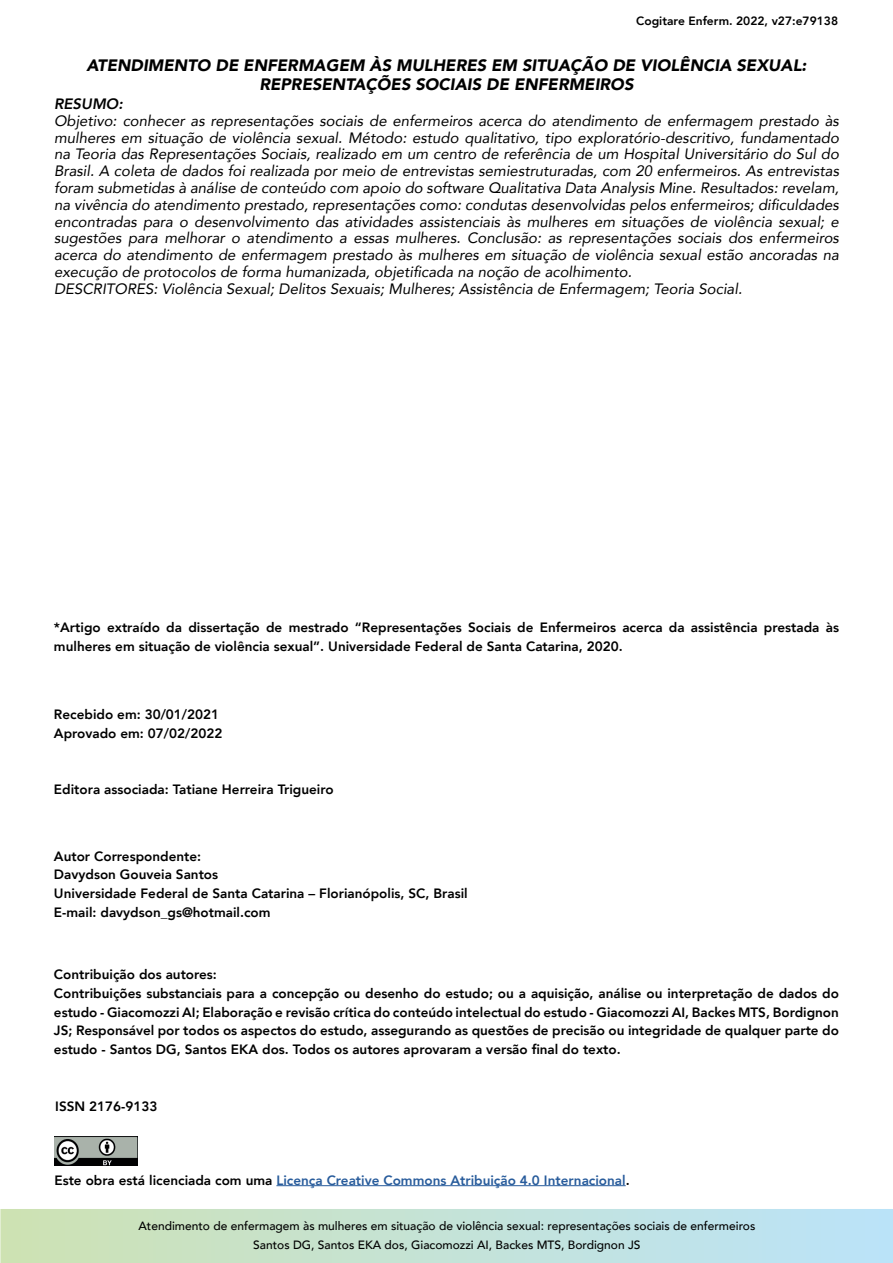
<style>
.page{position:relative;width:893px;height:1263px;background:#fff}
.page>*{position:absolute;margin:0;border:0;box-sizing:border-box;transform-origin:0 0}
.t1{font:italic 900 16.5px/19.2px "Avenir";color:#000;text-align:center}
.t2{font:italic 15px/16.8px "Avenir";color:#000}
.t3{font:italic 800 15px "Avenir";color:#000}
.t4{font:800 13.5px/18.8px "Avenir";color:#000}
.t5{font:800 13.5px "Avenir";color:#275b9b}
.t6{font:500 12px/18.6px "Avenir";color:#000;text-align:center}
.t7{font:800 12px "Avenir";color:#000}
.s1{color:#000}
</style>
<div class="page">
<img style="left:54px;top:1137px;width:84px;height:29px">
<hr style="left:276px;top:1185px;width:350px;height:1px;background:#275b9b">
<svg style="left:0;top:1209px;width:893px;height:54px;background:#c4e2d6"></svg>
<p class="t7" style="left:636px;top:12px;width:203px">Cogitare Enferm. 2022, v27:e79138</p>
<p class="t1" style="left:87px;top:55px;width:721px">ATENDIMENTO DE ENFERMAGEM ÀS MULHERES EM SITUAÇÃO DE VIOLÊNCIA SEXUAL:<br>REPRESENTAÇÕES SOCIAIS DE ENFERMEIROS</p>
<p class="t3" style="left:54px;top:95px;width:70px">RESUMO:</p>
<p class="t2" style="left:54px;top:112px;width:786px">Objetivo: conhecer as representações sociais de enfermeiros acerca do atendimento de enfermagem prestado às mulheres em situação de violência sexual. Método: estudo qualitativo, tipo exploratório-descritivo, fundamentado na Teoria das Representações Sociais, realizado em um centro de referência de um Hospital Universitário do Sul do Brasil. A coleta de dados foi realizada por meio de entrevistas semiestruturadas, com 20 enfermeiros. As entrevistas foram submetidas à análise de conteúdo com apoio do software Qualitativa Data Analysis Mine. Resultados: revelam, na vivência do atendimento prestado, representações como: condutas desenvolvidas pelos enfermeiros; dificuldades encontradas para o desenvolvimento das atividades assistenciais às mulheres em situações de violência sexual; e sugestões para melhorar o atendimento a essas mulheres. Conclusão: as representações sociais dos enfermeiros acerca do atendimento de enfermagem prestado às mulheres em situação de violência sexual estão ancoradas na execução de protocolos de forma humanizada, objetificada na noção de acolhimento.<br>DESCRITORES: Violência Sexual; Delitos Sexuais; Mulheres; Assistência de Enfermagem; Teoria Social.</p>
<p class="t4" style="left:54px;top:618px;width:786px">*Artigo extraído da dissertação de mestrado “Representações Sociais de Enfermeiros acerca da assistência prestada às mulheres em situação de violência sexual”. Universidade Federal de Santa Catarina, 2020.</p>
<p class="t4" style="left:54px;top:705px;width:170px">Recebido em: 30/01/2021<br>Aprovado em: 07/02/2022</p>
<p class="t4" style="left:54px;top:780px;width:281px">Editora associada: Tatiane Herreira Trigueiro</p>
<p class="t4" style="left:54px;top:847px;width:415px">Autor Correspondente:<br>Davydson Gouveia Santos<br>Universidade Federal de Santa Catarina – Florianópolis, SC, Brasil E-mail: davydson_gs@hotmail.com</p>
<p class="t4" style="left:54px;top:965px;width:786px">Contribuição dos autores:<br>Contribuições substanciais para a concepção ou desenho do estudo; ou a aquisição, análise ou interpretação de dados do estudo - Giacomozzi AI; Elaboração e revisão crítica do conteúdo intelectual do estudo - Giacomozzi AI, Backes MTS, Bordignon JS; Responsável por todos os aspectos do estudo, assegurando as questões de precisão ou integridade de qualquer parte do estudo - Santos DG, Santos EKA dos. Todos os autores aprovaram a versão final do texto.</p>
<p class="t4" style="left:55px;top:1097px;width:104px">ISSN 2176-9133</p>
<p class="t5" style="left:54px;top:1169px;width:577px"><span class="s1">Este obra está licenciada com uma</span> Licença Creative Commons Atribuição 4.0 Internacional<span class="s1">.</span></p>
<p class="t6" style="left:138px;top:1216px;width:618px">Atendimento de enfermagem às mulheres em situação de violência sexual: representações sociais de enfermeiros<br>Santos DG, Santos EKA dos, Giacomozzi AI, Backes MTS, Bordignon JS</p>
</div>
